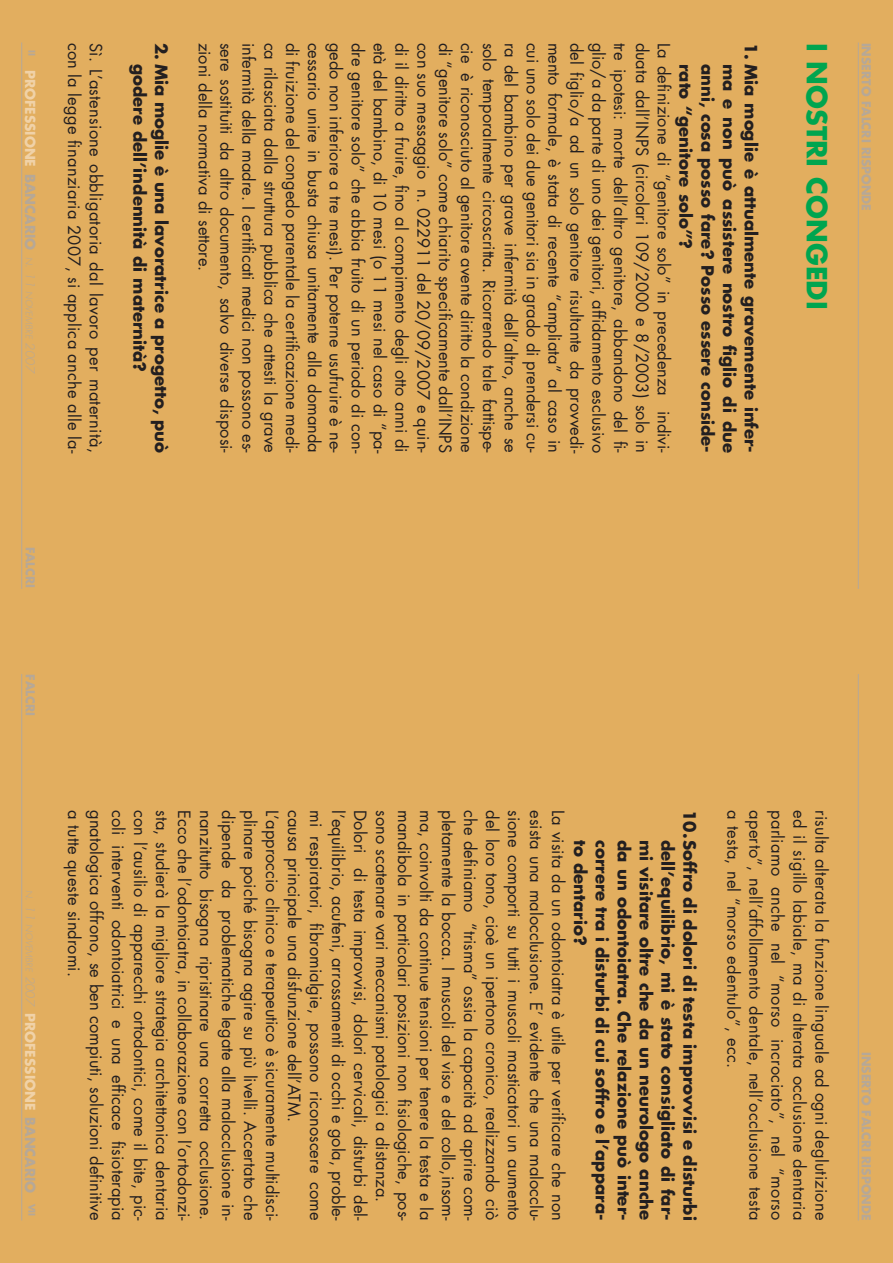
<style>
.page{position:relative;width:893px;height:1263px;background:#fff}
.page>*{position:absolute;margin:0;border:0;box-sizing:border-box;transform-origin:0 0}
.t1{font:700 27px "Futura";color:#00a54f}
.t2{font:16.5px "Futura";color:#231f20}
.t3{font:700 16.5px "Futura";color:#231f20}
.t4{font:700 13.5px "Futura";color:#f0d2a8}
.t5{font:700 12px "Futura";color:#b6a897}
.t6{font:700 9px "Futura";color:#b6a897}
.s1{color:#b6a897}
.s2{font-weight:300;font-style:italic;font-size:9px;color:#b6a897}
.s3{font-weight:300;font-style:italic;font-size:12px;color:#b6a897}
</style>
<div class="page">
<div style="left:0;top:631px;width:893px;height:632px;background:#e2ae5f"></div>
<hr style="left:21px;top:674px;width:1px;height:546px;background:#b6a897">
<hr style="left:858px;top:674px;width:1px;height:546px;background:#b6a897">
<div style="left:0;top:0;width:893px;height:631px;background:#e2ae5f"></div>
<hr style="left:21px;top:43px;width:1px;height:546px;background:#b6a897">
<hr style="left:858px;top:43px;width:1px;height:546px;background:#b6a897">
<p class="t3" style="left:169px;top:43px;width:412px;rotate:90deg">2. Mia moglie è una lavoratrice a progetto, può</p>
<p class="t2" style="left:212px;top:43px;width:230px;rotate:90deg">zioni della normativa di settore.</p>
<p class="t2" style="left:234px;top:43px;width:412px;rotate:90deg">sere sostituiti da altro documento, salvo diverse disposi-</p>
<p class="t2" style="left:256px;top:43px;width:412px;rotate:90deg">infermità della madre. I certificati medici non possono es-</p>
<p class="t2" style="left:278px;top:43px;width:412px;rotate:90deg">ca rilasciata dalla struttura pubblica che attesti la grave</p>
<p class="t2" style="left:300px;top:43px;width:412px;rotate:90deg">di fruizione del congedo parentale la certificazione medi-</p>
<p class="t2" style="left:322px;top:43px;width:412px;rotate:90deg">cessario unire in busta chiusa unitamente alla domanda</p>
<p class="t2" style="left:344px;top:43px;width:412px;rotate:90deg">gedo non inferiore a tre mesi). Per poterne usufruire è ne-</p>
<p class="t2" style="left:365px;top:43px;width:412px;rotate:90deg">dre genitore solo” che abbia fruito di un periodo di con-</p>
<p class="t2" style="left:387px;top:43px;width:412px;rotate:90deg">età del bambino, di 10 mesi (o 11 mesi nel caso di “pa-</p>
<p class="t2" style="left:409px;top:43px;width:412px;rotate:90deg">di il diritto a fruire, fino al compimento degli otto anni di</p>
<p class="t2" style="left:431px;top:43px;width:412px;rotate:90deg">con suo messaggio n. 022911 del 20/09/2007 e quin-</p>
<p class="t2" style="left:453px;top:43px;width:412px;rotate:90deg">di “genitore solo” come chiarito specificamente dall’INPS</p>
<p class="t2" style="left:475px;top:43px;width:412px;rotate:90deg">cie è riconosciuto al genitore avente diritto la condizione</p>
<p class="t2" style="left:497px;top:43px;width:412px;rotate:90deg">solo temporalmente circoscritta. Ricorrendo tale fattispe-</p>
<p class="t2" style="left:518px;top:43px;width:412px;rotate:90deg">ra del bambino per grave infermità dell’altro, anche se</p>
<p class="t2" style="left:540px;top:43px;width:412px;rotate:90deg">cui uno solo dei due genitori sia in grado di prendersi cu-</p>
<p class="t2" style="left:562px;top:43px;width:412px;rotate:90deg">mento formale, è stata di recente “ampliata” al caso in</p>
<p class="t2" style="left:584px;top:43px;width:412px;rotate:90deg">del figlio/a ad un solo genitore risultante da provvedi-</p>
<p class="t2" style="left:606px;top:43px;width:412px;rotate:90deg">glio/a da parte di uno dei genitori, affidamento esclusivo</p>
<p class="t2" style="left:628px;top:43px;width:412px;rotate:90deg">tre ipotesi: morte dell’altro genitore, abbandono del fi-</p>
<p class="t2" style="left:650px;top:43px;width:412px;rotate:90deg">duata dall’INPS (circolari 109/2000 e 8/2003) solo in</p>
<p class="t2" style="left:671px;top:43px;width:412px;rotate:90deg">La definizione di “genitore solo” in precedenza indivi-</p>
<p class="t2" style="left:82px;top:43px;width:412px;rotate:90deg">con la legge finanziaria 2007, si applica anche alle la-</p>
<p class="t2" style="left:104px;top:43px;width:412px;rotate:90deg">Sì. L’astensione obbligatoria dal lavoro per maternità,</p>
<p class="t6" style="left:36px;top:50px;width:7px;rotate:90deg">II</p>
<p class="t3" style="left:758px;top:43px;width:412px;rotate:90deg">1. Mia moglie è attualmente gravemente infer-</p>
<h1 class="t1" style="left:829px;top:43px;width:268px;rotate:90deg">I NOSTRI CONGEDI</h1>
<p class="t5" style="left:872px;top:43px;width:170px;rotate:90deg">INSERTO FALCRI RISPONDE</p>
<p class="t3" style="left:693px;top:64px;width:187px;rotate:90deg">rato “genitore solo”?</p>
<p class="t3" style="left:715px;top:64px;width:391px;rotate:90deg">anni, cosa posso fare? Posso essere conside-</p>
<p class="t3" style="left:737px;top:64px;width:390px;rotate:90deg">ma e non può assistere nostro figlio di due</p>
<p class="t3" style="left:147px;top:64px;width:310px;rotate:90deg">godere dell’indennità di maternità?</p>
<p class="t4" style="left:36px;top:70px;width:305px;rotate:90deg">PROFESSIONE <span class="s1">BANCARIO</span> <span class="s2">N</span><span class="s3">. 11</span> <span class="s2">NOVEMBRE</span> <span class="s3">2007</span></p>
<p class="t5" style="left:36px;top:547px;width:43px;rotate:90deg">FALCRI</p>
<p class="t5" style="left:36px;top:674px;width:43px;rotate:90deg">FALCRI</p>
<p class="t4" style="left:36px;top:890px;width:328px;rotate:90deg"><span class="s2">N</span><span class="s3">. 11</span> <span class="s2">NOVEMBRE</span> <span class="s3">2007</span> PROFESSIONE <span class="s1">BANCARIO</span> <sup>VII</sup></p>
<p class="t2" style="left:82px;top:810px;width:168px;rotate:90deg">a tutte queste sindromi.</p>
<p class="t2" style="left:104px;top:810px;width:412px;rotate:90deg">gnatologica offrono, se ben compiuti, soluzioni definitive</p>
<p class="t2" style="left:126px;top:810px;width:412px;rotate:90deg">coli interventi odontoiatrici e una efficace fisioterapia</p>
<p class="t2" style="left:148px;top:810px;width:412px;rotate:90deg">con l’ausilio di apparecchi ortodontici, come il bite, pic-</p>
<p class="t2" style="left:170px;top:810px;width:412px;rotate:90deg">sta, studierà la migliore strategia architettonica dentaria</p>
<p class="t2" style="left:192px;top:810px;width:412px;rotate:90deg">Ecco che l’odontoiatra, in collaborazione con l’ortodonzi-</p>
<p class="t2" style="left:214px;top:810px;width:412px;rotate:90deg">nanzitutto bisogna ripristinare una corretta occlusione.</p>
<p class="t2" style="left:236px;top:810px;width:412px;rotate:90deg">dipende da problematiche legate alla malocclusione in-</p>
<p class="t2" style="left:258px;top:810px;width:412px;rotate:90deg">plinare poiché bisogna agire su più livelli. Accertato che</p>
<p class="t2" style="left:280px;top:810px;width:412px;rotate:90deg">L’approccio clinico e terapeutico è sicuramente multidisci-</p>
<p class="t2" style="left:302px;top:810px;width:313px;rotate:90deg">causa principale una disfunzione dell’ATM.</p>
<p class="t2" style="left:324px;top:810px;width:412px;rotate:90deg">mi respiratori, fibromialgie, possono riconoscere come</p>
<p class="t2" style="left:346px;top:810px;width:412px;rotate:90deg">l’equilibrio, acufeni, arrossamenti di occhi e gola, proble-</p>
<p class="t2" style="left:368px;top:810px;width:412px;rotate:90deg">Dolori di testa improvvisi, dolori cervicali, disturbi del-</p>
<p class="t2" style="left:390px;top:810px;width:394px;rotate:90deg">sono scatenare vari meccanismi patologici a distanza.</p>
<p class="t2" style="left:412px;top:810px;width:412px;rotate:90deg">mandibola in particolari posizioni non fisiologiche, pos-</p>
<p class="t2" style="left:434px;top:810px;width:412px;rotate:90deg">ma, coinvolti da continue tensioni per tenere la testa e la</p>
<p class="t2" style="left:456px;top:810px;width:412px;rotate:90deg">pletamente la bocca. I muscoli del viso e del collo,insom-</p>
<p class="t2" style="left:478px;top:810px;width:412px;rotate:90deg">che definiamo “trisma” ossia la capacità ad aprire com-</p>
<p class="t2" style="left:500px;top:810px;width:412px;rotate:90deg">del loro tono, cioè un ipertono cronico, realizzando ciò</p>
<p class="t2" style="left:522px;top:810px;width:412px;rotate:90deg">sione comporti su tutti i muscoli masticatori un aumento</p>
<p class="t2" style="left:544px;top:810px;width:412px;rotate:90deg">esista una malocclusione. E’ evidente che una malocclu-</p>
<p class="t2" style="left:566px;top:810px;width:412px;rotate:90deg">La visita da un odontoiatra è utile per verificare che non</p>
<p class="t3" style="left:697px;top:810px;width:412px;rotate:90deg">10.Soffro di dolori di testa improvvisi e disturbi</p>
<p class="t2" style="left:741px;top:810px;width:259px;rotate:90deg">a testa, nel “morso edentulo”, ecc.</p>
<p class="t2" style="left:763px;top:810px;width:412px;rotate:90deg">aperto”, nell’affollamento dentale, nell’occlusione testa</p>
<p class="t2" style="left:785px;top:810px;width:412px;rotate:90deg">parliamo anche nel “morso incrociato”, nel “morso</p>
<p class="t2" style="left:807px;top:810px;width:412px;rotate:90deg">ed il sigillo labiale, ma di alterata occlusione dentaria</p>
<p class="t2" style="left:829px;top:810px;width:412px;rotate:90deg">risulta alterata la funzione linguale ad ogni deglutizione</p>
<p class="t3" style="left:588px;top:840px;width:107px;rotate:90deg">to dentario?</p>
<p class="t3" style="left:610px;top:840px;width:382px;rotate:90deg">correre tra i disturbi di cui soffro e l’appara-</p>
<p class="t3" style="left:631px;top:840px;width:382px;rotate:90deg">da un odontoiatra. Che relazione può inter-</p>
<p class="t3" style="left:653px;top:840px;width:382px;rotate:90deg">mi visitare oltre che da un neurologo anche</p>
<p class="t3" style="left:675px;top:840px;width:382px;rotate:90deg">dell’equilibrio, mi è stato consigliato di far-</p>
<p class="t5" style="left:872px;top:1052px;width:170px;rotate:90deg">INSERTO FALCRI RISPONDE</p>
</div>
